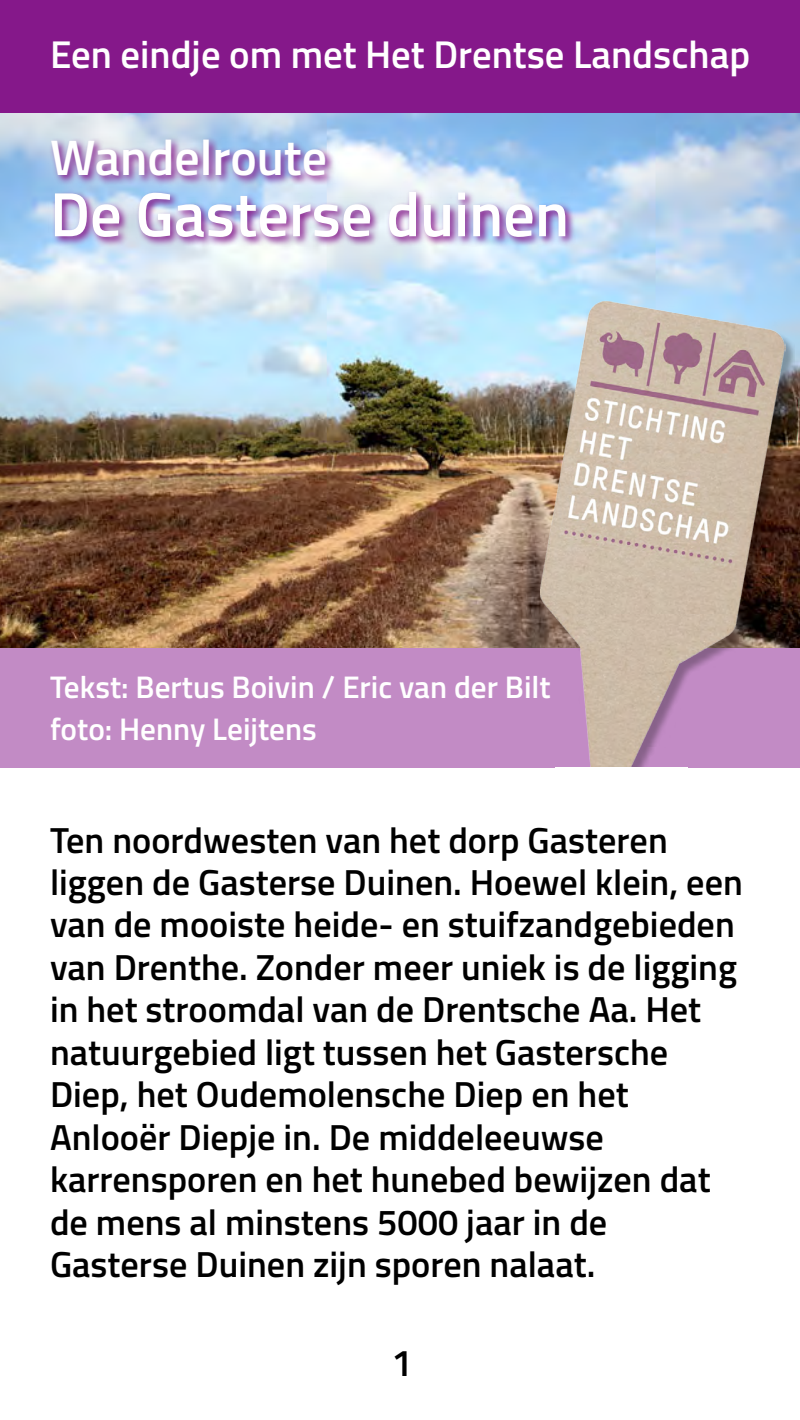
<style>
.page{position:relative;width:800px;height:1420px;background:#fff}
.page>*{position:absolute;margin:0;border:0;box-sizing:border-box;transform-origin:0 0}
.t1{font:600 62.5px "Titillium";color:#fff}
.t2{font:600 50px "Titillium";color:#fff}
.t3{font:600 38.75px "Titillium";color:#fff}
.t4{font:600 37.5px "Titillium";color:#000}
.t5{font:600 36.25px/42.5px "Titillium";color:#000}
.t6{font:600 31.25px/42.5px "Titillium";color:#fff}
</style>
<div class="page">
<img style="left:0;top:113px;width:800px;height:535px">
<div style="left:0;top:0;width:800px;height:112px;background:#85188a"></div>
<svg style="left:49px;top:136px;width:527px;height:111px;background:#b7b5de"></svg>
<div style="left:0;top:648px;width:800px;height:120px;background:#c28bc5"></div>
<div style="left:542px;top:304px;width:255px;height:477px;background:#000;opacity:.3"></div>
<img style="left:540px;top:294px;width:245px;height:474px">
<div style="left:555px;top:768px;width:133px;height:37px;background:#fff"></div>
<p class="t3" style="left:50px;top:25px;width:702px">Een eindje om met Het Drentse Landschap</p>
<h2 class="t2" style="left:50px;top:120px;width:279px">Wandelroute</h2>
<h1 class="t1" style="left:50px;top:167px;width:521px">De Gasterse duinen</h1>
<p class="t6" style="left:50px;top:664px;width:502px">Tekst: Bertus Boivin / Eric van der Bilt foto: Henny Leijtens</p>
<p class="t5" style="left:50px;top:817px;width:694px">Ten noordwesten van het dorp Gasteren liggen de Gasterse Duinen. Hoewel klein, een van de mooiste heide- en stuifzandgebieden van Drenthe. Zonder meer uniek is de ligging in het stroomdal van de Drentsche Aa. Het natuurgebied ligt tussen het Gastersche Diep, het Oudemolensche Diep en het Anlooër Diepje in. De middeleeuwse karrensporen en het hunebed bewijzen dat de mens al minstens 5000 jaar in de Gasterse Duinen zijn sporen nalaat.</p>
<p class="t4" style="left:391px;top:1335px;width:22px">1</p>
</div>
